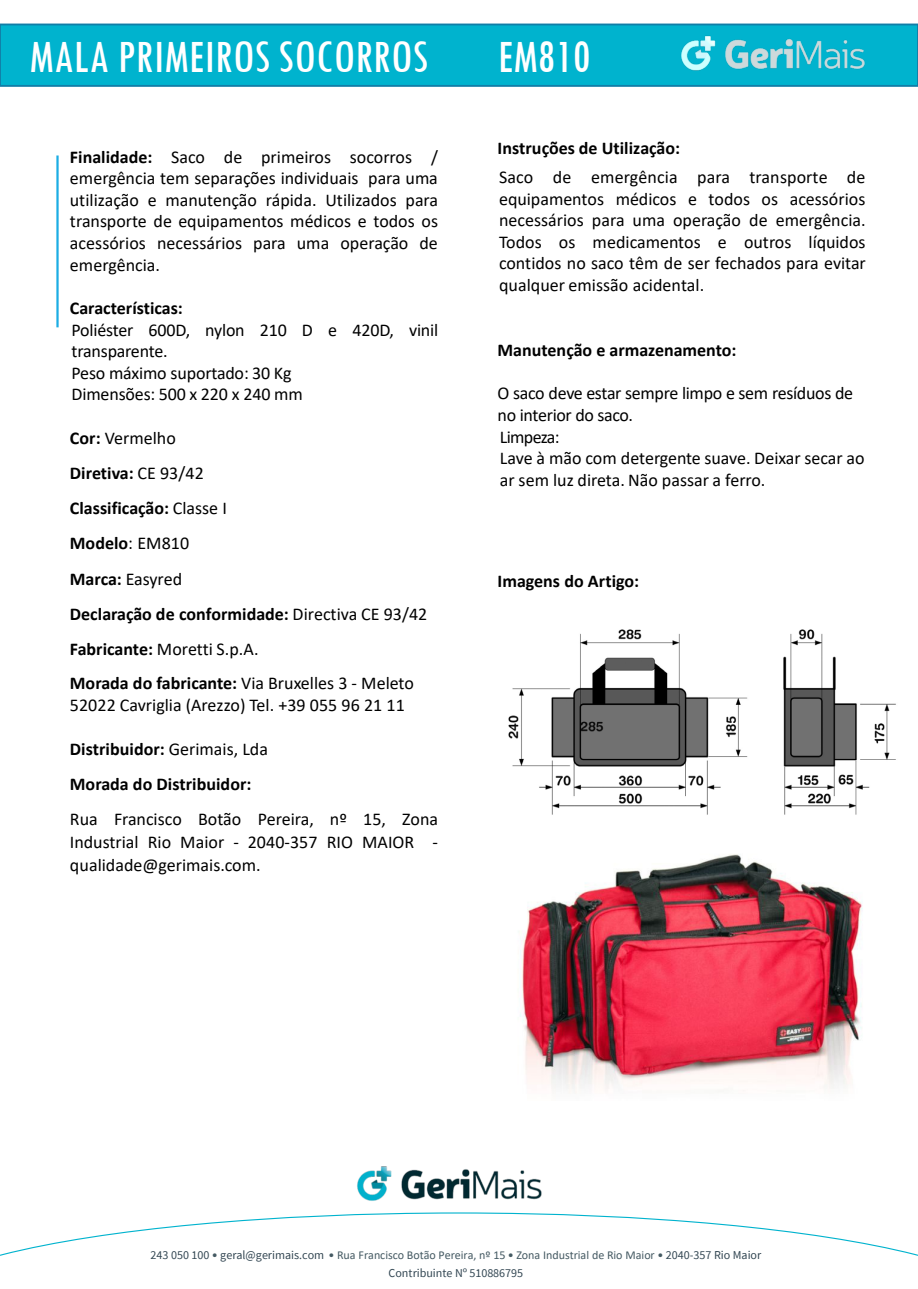
<style>
.page{position:relative;width:918px;height:1289px;background:#fff}
.page>*{position:absolute;margin:0;border:0;box-sizing:border-box;transform-origin:0 0}
.t1{font:condensed 48px "Tw Cen";color:#fff}
.t2{font:18px/21.6px "Calibri";letter-spacing:-.005em;color:#000;text-align:justify}
.t3{font:700 18px "Calibri";color:#000}
.t4{font:18px "Calibri";letter-spacing:-.04em;color:#000}
.t5{font:12px/17.2px "Source Sans Pro";letter-spacing:-.005em;color:#334753;text-align:center}
.s1{font-weight:700}
.s2{font-weight:400}
.s3{font-family:"Calibri";color:#455a63}
</style>
<div class="page">
<hr style="left:56px;top:155px;width:3px;height:172px;background:#1cade4">
<div style="left:0;top:24px;width:918px;height:63px;background:#00b3ce"></div>
<img style="left:357px;top:1166px;width:185px;height:35px">
<svg style="left:0;top:1212px;width:918px;height:44px"></svg>
<img style="left:675px;top:23px;width:202px;height:64px">
<img style="left:520px;top:854px;width:343px;height:239px">
<img style="left:508px;top:629px;width:388px;height:186px">
<h2 class="t1" style="left:29px;top:28px;width:401px">MALA PRIMEIROS SOCORROS</h2>
<h2 class="t1" style="left:498px;top:28px;width:94px">EM810</h2>
<p class="t2" style="left:70px;top:145px;width:370px"><span class="s1">Finalidade:</span> Saco de primeiros socorros / emergência tem separações individuais para uma utilização e manutenção rápida. Utilizados para transporte de equipamentos médicos e todos os acessórios necessários para uma operação de emergência.</p>
<p class="t3" style="left:70px;top:295px;width:114px">Características:</p>
<p class="t2" style="left:71px;top:318px;width:368px">Poliéster 600D, nylon 210 D e 420D, vinil transparente.</p>
<p class="t2" style="left:71px;top:361px;width:222px">Peso máximo suportado: 30 Kg</p>
<p class="t2" style="left:71px;top:383px;width:233px">Dimensões: 500 x 220 x 240 mm</p>
<p class="t2" style="left:70px;top:427px;width:107px"><span class="s1">Cor:</span> Vermelho</p>
<p class="t3" style="left:70px;top:460px;width:135px">Diretiva: <span class="s2">CE 93/42</span></p>
<p class="t3" style="left:70px;top:495px;width:159px">Classificação: <span class="s2">Classe I</span></p>
<p class="t3" style="left:70px;top:531px;width:121px">Modelo<span class="s2">: EM810</span></p>
<p class="t2" style="left:70px;top:567px;width:114px"><span class="s1">Marca:</span> Easyred</p>
<p class="t3" style="left:70px;top:601px;width:359px">Declaração de conformidade: <span class="s2">Directiva CE 93/42</span></p>
<p class="t2" style="left:70px;top:637px;width:190px"><span class="s1">Fabricante:</span> Moretti S.p.A.</p>
<p class="t2" style="left:70px;top:672px;width:346px"><span class="s1">Morada do fabricante:</span> Via Bruxelles 3 - Meleto</p>
<p class="t2" style="left:70px;top:693px;width:336px">52022 Cavriglia (Arezzo) Tel. +39 055 96 21 11</p>
<p class="t3" style="left:70px;top:736px;width:200px">Distribuidor: <span class="s2">Gerimais, Lda</span></p>
<p class="t3" style="left:70px;top:771px;width:183px">Morada do Distribuidor:</p>
<p class="t2" style="left:70px;top:807px;width:370px;line-height:23.1px">Rua Francisco Botão Pereira, nº 15, Zona Industrial Rio Maior - 2040-357 RIO MAIOR - qualidade@gerimais.com.</p>
<p class="t3" style="left:498px;top:135px;width:184px">Instruções de Utilização:</p>
<p class="t2" style="left:499px;top:166px;width:368px">Saco de emergência para transporte de equipamentos médicos e todos os acessórios necessários para uma operação de emergência.<br>Todos os medicamentos e outros líquidos contidos no saco têm de ser fechados para evitar qualquer emissão acidental.</p>
<p class="t3" style="left:498px;top:337px;width:240px">Manutenção e armazenamento:</p>
<p class="t2" style="left:498px;top:382px;width:357px">O saco deve estar sempre limpo e sem resíduos de</p>
<p class="t2" style="left:498px;top:404px;width:137px">no interior do saco.</p>
<p class="t4" style="left:500px;top:424px;width:61px">Limpeza:</p>
<p class="t2" style="left:500px;top:447px;width:366px">Lave à mão com detergente suave. Deixar secar ao ar sem luz direta. Não passar a ferro.</p>
<p class="t3" style="left:498px;top:568px;width:143px">Imagens do Artigo:</p>
<p class="t5" style="left:151px;top:1246px;width:612px">243 050 100 <span class="s3">•</span> geral@gerimais.com <span class="s3">• Rua Francisco Botão Pereira, nº 15 • Zona Industrial de Rio Maior •</span> 2040-357 Rio Maior<br>Contribuinte Nº 510886795</p>
</div>
